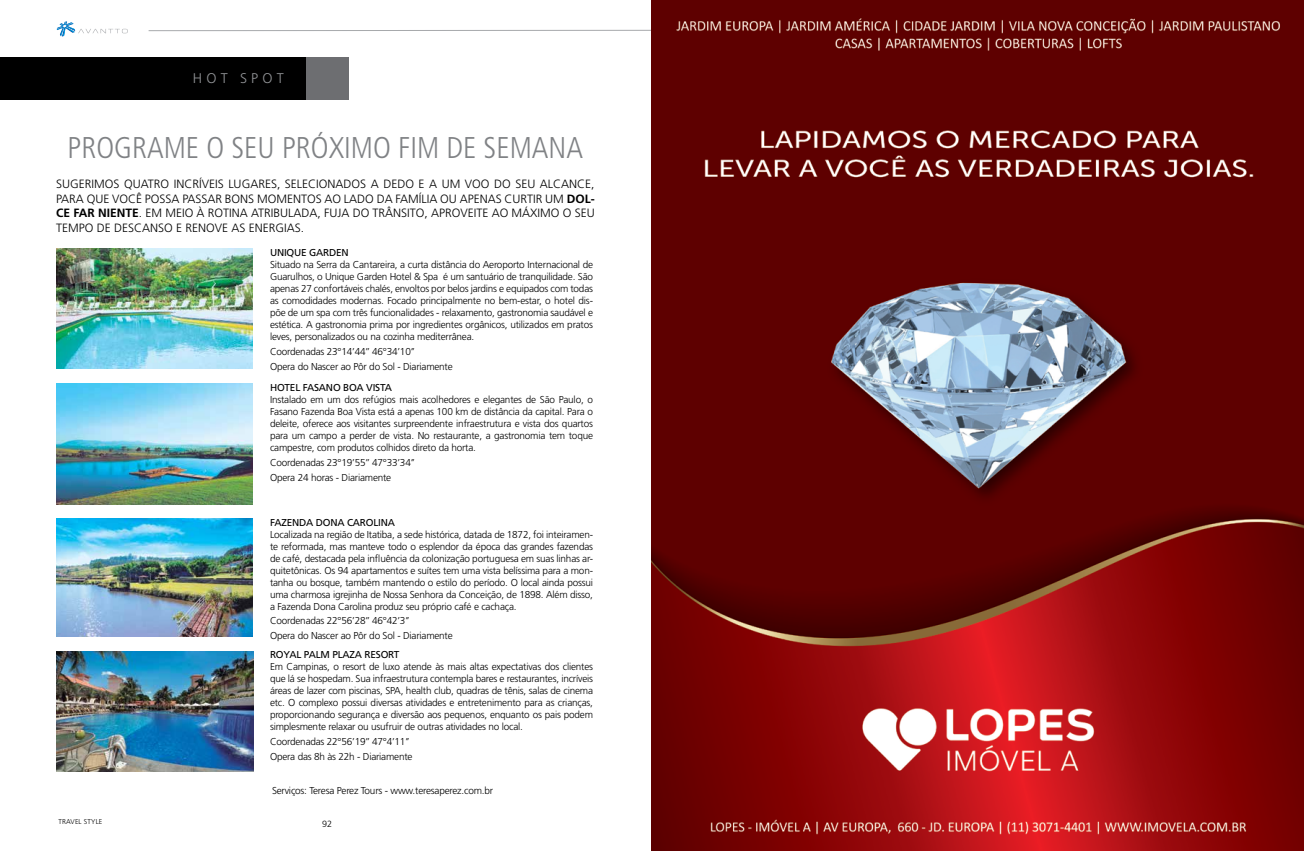
<style>
.page{position:relative;width:1304px;height:851px;background:#fff}
.page>*{position:absolute;margin:0;border:0;box-sizing:border-box;transform-origin:0 0}
.t1{font:300 condensed 30px "Frutiger";color:#808285}
.t2{font:300 14px "Frutiger";letter-spacing:.3em;color:#939598}
.t3{font:300 12px/14.4px "Frutiger";color:#000;text-align:justify}
.t4{font:300 10px/12px "Frutiger";letter-spacing:-.02em;color:#000;text-align:justify}
.t5{font:10px "Frutiger";letter-spacing:-.02em;color:#000}
.t6{font:300 9px "Frutiger";color:#000}
.t7{font:300 7px "Frutiger";letter-spacing:.02em;color:#000}
.s1{font-weight:700}
</style>
<div class="page">
<svg style="left:57px;top:21px;width:71px;height:16px"></svg>
<svg style="left:148px;top:21px;width:504px;height:18px"></svg>
<img style="left:56px;top:249px;width:197px;height:119px">
<img style="left:57px;top:651px;width:197px;height:120px">
<img style="left:56px;top:383px;width:197px;height:121px">
<img style="left:56px;top:518px;width:197px;height:118px">
<div style="left:0;top:57px;width:306px;height:42px;background:#000"></div>
<div style="left:306px;top:57px;width:43px;height:42px;background:#6d6e71"></div>
<img style="left:652px;top:0;width:652px;height:850px">
<h2 class="t2" style="left:193px;top:70px;width:92px">HOT SPOT</h2>
<h1 class="t1" style="left:68px;top:130px;width:517px">PROGRAME O SEU PRÓXIMO FIM DE SEMANA</h1>
<p class="t3" style="left:56px;top:177px;width:540px">SUGERIMOS QUATRO INCRÍVEIS LUGARES, SELECIONADOS A DEDO E A UM VOO DO SEU ALCANCE, PARA QUE VOCÊ POSSA PASSAR BONS MOMENTOS AO LADO DA FAMÍLIA OU APENAS CURTIR UM <span class="s1">DOL-CE FAR NIENTE</span>. EM MEIO À ROTINA ATRIBULADA, FUJA DO TRÂNSITO, APROVEITE AO MÁXIMO O SEU TEMPO DE DESCANSO E RENOVE AS ENERGIAS.</p>
<p class="t5" style="left:270px;top:247px;width:80px">UNIQUE GARDEN</p>
<p class="t4" style="left:270px;top:259px;width:325px">Situado na Serra da Cantareira, a curta distância do Aeroporto Internacional de Guarulhos, o Unique Garden Hotel &amp; Spa é um santuário de tranquilidade. São apenas 27 confortáveis chalés, envoltos por belos jardins e equipados com todas as comodidades modernas. Focado principalmente no bem-estar, o hotel dis&shy;põe de um spa com três funcionalidades - relaxamento, gastronomia saudável e estética. A gastronomia prima por ingredientes orgânicos, utilizados em pratos leves, personalizados ou na cozinha mediterrânea.</p>
<p class="t4" style="left:270px;top:344px;width:184px;line-height:14.8px">Coordenadas 23°14’44’’ 46°34’10’’<br>Opera do Nascer ao Pôr do Sol - Diariamente</p>
<p class="t5" style="left:270px;top:381px;width:124px">HOTEL FASANO BOA VISTA</p>
<p class="t4" style="left:270px;top:393px;width:325px">Instalado em um dos refúgios mais acolhedores e elegantes de São Paulo, o Fasano Fazenda Boa Vista está a apenas 100 km de distância da capital. Para o deleite, oferece aos visitantes surpreendente infraestrutura e vista dos quartos para um campo a perder de vista. No restaurante, a gastronomia tem toque campestre, com produtos colhidos direto da horta.</p>
<p class="t4" style="left:270px;top:455px;width:147px;line-height:14.8px">Coordenadas 23°19’55’’ 47°33’34’’<br>Opera 24 horas - Diariamente</p>
<p class="t5" style="left:270px;top:516px;width:127px">FAZENDA DONA CAROLINA</p>
<p class="t4" style="left:270px;top:528px;width:325px">Localizada na região de Itatiba, a sede histórica, datada de 1872, foi inteiramen&shy;te reformada, mas manteve todo o esplendor da época das grandes fazendas de café, destacada pela influência da colonização portuguesa em suas linhas ar&shy;quitetônicas. Os 94 apartamentos e suítes tem uma vista belíssima para a mon&shy;tanha ou bosque, também mantendo o estilo do período. O local ainda possui uma charmosa igrejinha de Nossa Senhora da Conceição, de 1898. Além disso, a Fazenda Dona Carolina produz seu próprio café e cachaça.</p>
<p class="t4" style="left:270px;top:613px;width:184px;line-height:14.8px">Coordenadas 22°56’28’’ 46°42’3’’<br>Opera do Nascer ao Pôr do Sol - Diariamente</p>
<p class="t5" style="left:270px;top:648px;width:131px">ROYAL PALM PLAZA RESORT</p>
<p class="t4" style="left:270px;top:660px;width:325px">Em Campinas, o resort de luxo atende às mais altas expectativas dos clientes que lá se hospedam. Sua infraestrutura contempla bares e restaurantes, incríveis áreas de lazer com piscinas, SPA, health club, quadras de tênis, salas de cinema etc. O complexo possui diversas atividades e entretenimento para as crianças, proporcionando segurança e diversão aos pequenos, enquanto os pais podem simplesmente relaxar ou usufruir de outras atividades no local.</p>
<p class="t4" style="left:270px;top:734px;width:144px;line-height:14.8px">Coordenadas 22°56’19’’ 47°4’11’’<br>Opera das 8h às 22h - Diariamente</p>
<p class="t7" style="left:58px;top:817px;width:45px">TRAVEL STYLE</p>
<p class="t4" style="left:272px;top:784px;width:223px">Serviços: Teresa Perez Tours - www.teresaperez.com.br</p>
<p class="t6" style="left:322px;top:818px;width:12px">92</p>
</div>
